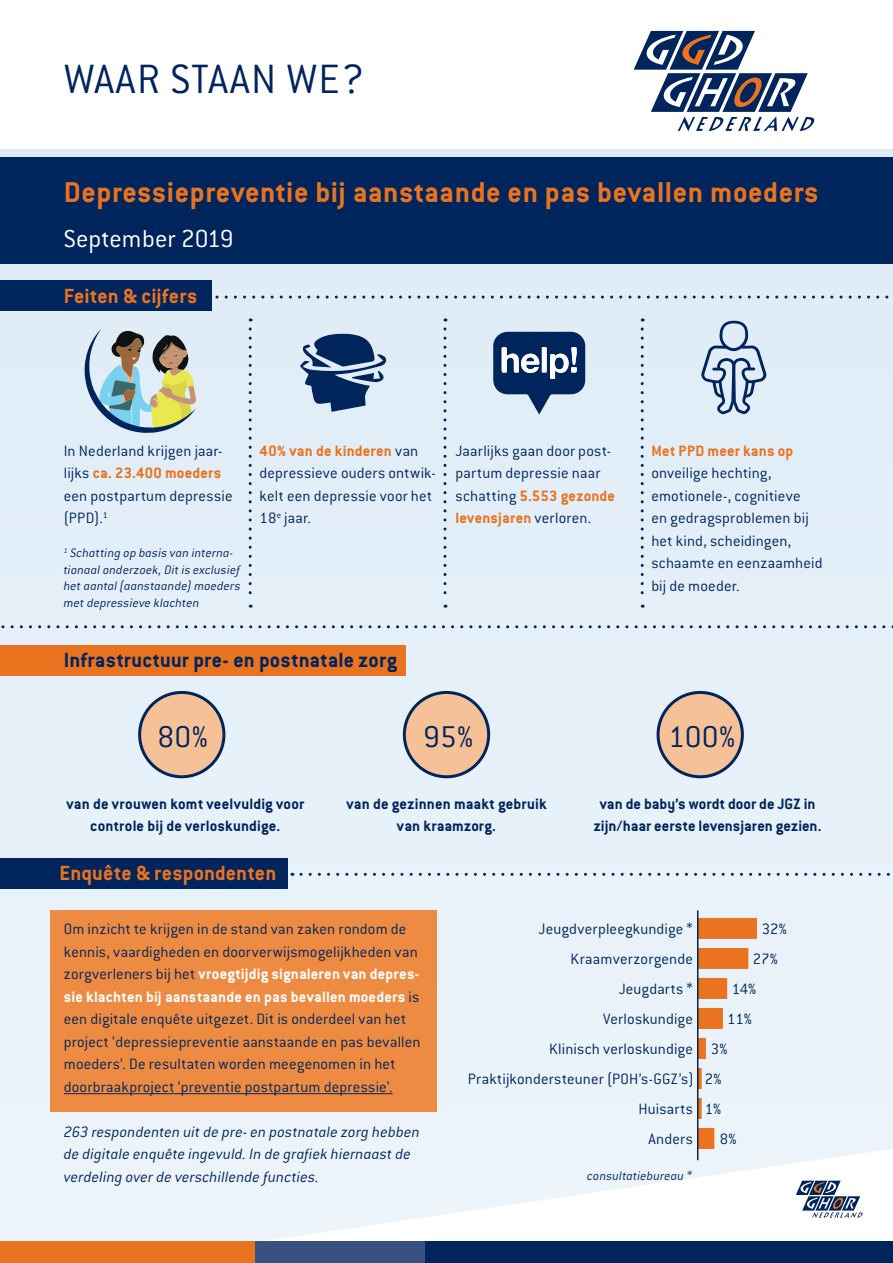
<style>
.page{position:relative;width:893px;height:1263px;background:#fff}
.page>*{position:absolute;margin:0;border:0;box-sizing:border-box;transform-origin:0 0}
.t1{font:300 45px "Conduit ITC";letter-spacing:.03em;color:#00255d}
.Platte_tekst{font:300 33px "Conduit ITC";color:#00255d}
.t2{font:700 31.5px "Conduit ITC";letter-spacing:.02em;color:#e9731e}
.t3{font:300 27px "Conduit ITC";color:#fff}
.Alineastijl_1{font:700 22.5px "Conduit ITC";letter-spacing:.005em;color:#e9731e}
.Platte_tekst-2{font:700 22.5px "Conduit ITC";letter-spacing:.005em;color:#00255d}
.Platte_tekst-3{font:300 16.5px/22.5px "Conduit ITC";letter-spacing:.01em;color:#00255d}
.Platte_tekst-4{font:700 16.5px/22.5px "Conduit ITC";letter-spacing:.01em;color:#00255d;text-align:center}
.Platte_tekst-5{font:italic 300 16.5px/22.5px "Conduit ITC";letter-spacing:.01em;color:#00255d}
.Platte_tekst-6{font:italic 300 13.5px/16.5px "Conduit ITC";letter-spacing:.015em;color:#00255d}
.s1{font-weight:700;color:#e9731e}
.s2{font-weight:700;color:#fff}
</style>
<div class="page">
<div style="left:0;top:149px;width:893px;height:1093px;background:#e6f0f8"></div>
<svg style="left:796px;top:1181px;width:67px;height:37px"></svg>
<div style="left:0;top:646px;width:405px;height:30px;background:#e9731e"></div>
<div style="left:0;top:157px;width:893px;height:107px;background:#00255d"></div>
<svg style="left:634px;top:31px;width:180px;height:100px"></svg>
<div style="left:0;top:1242px;width:255px;height:21px;background:#e9731e"></div>
<div style="left:255px;top:1242px;width:170px;height:21px;background:#385181"></div>
<div style="left:425px;top:1242px;width:468px;height:21px;background:#00255d"></div>
<div style="left:0;top:281px;width:212px;height:30px;background:#00255d"></div>
<div style="left:0;top:858px;width:287px;height:30px;background:#00255d"></div>
<svg style="left:701px;top:321px;width:66px;height:93px;background:#adc0d4"></svg>
<svg style="left:249px;top:329px;width:3px;height:279px"></svg>
<svg style="left:443px;top:329px;width:3px;height:279px"></svg>
<svg style="left:641px;top:329px;width:3px;height:279px"></svg>
<svg style="left:217px;top:296px;width:676px;height:3px;background:#acbfd3"></svg>
<svg style="left:301px;top:873px;width:592px;height:3px;background:#afbfd2"></svg>
<svg style="left:0;top:625px;width:893px;height:3px;background:#adbed2"></svg>
<svg style="left:85px;top:329px;width:111px;height:104px;background:#a8b5aa"></svg>
<svg style="left:300px;top:334px;width:86px;height:78px;background:#637da0"></svg>
<svg style="left:493px;top:332px;width:92px;height:82px;background:#567096"></svg>
<div style="left:140px;top:692px;width:84px;height:85px;background:#f7c197;border-radius:50%"></div>
<div style="left:138px;top:691px;width:87px;height:87px;border:3px solid #00255d;border-radius:50%"></div>
<div style="left:404px;top:692px;width:85px;height:85px;background:#f7c197;border-radius:50%"></div>
<div style="left:403px;top:691px;width:87px;height:87px;border:3px solid #00255d;border-radius:50%"></div>
<div style="left:658px;top:692px;width:84px;height:85px;background:#f7c197;border-radius:50%"></div>
<div style="left:657px;top:691px;width:87px;height:87px;border:3px solid #00255d;border-radius:50%"></div>
<div style="left:50px;top:910px;width:387px;height:202px;background:#ed8b43"></div>
<hr style="left:64px;top:1093px;width:329px;height:1px;background:#00255d">
<div style="left:697px;top:918px;width:60px;height:21px;background:#e9731e"></div>
<div style="left:697px;top:948px;width:51px;height:21px;background:#e9731e"></div>
<div style="left:697px;top:978px;width:30px;height:21px;background:#e9731e"></div>
<div style="left:697px;top:1008px;width:26px;height:21px;background:#e9731e"></div>
<div style="left:697px;top:1038px;width:9px;height:21px;background:#e9731e"></div>
<svg style="left:698px;top:1068px;width:4px;height:21px"></svg>
<svg style="left:698px;top:1098px;width:4px;height:21px"></svg>
<div style="left:697px;top:1128px;width:17px;height:21px;background:#e9731e"></div>
<hr style="left:697px;top:910px;width:1px;height:250px;background:#00255d">
<p class="t1" style="left:64px;top:54px;width:302px">WAAR STAAN WE?</p>
<p class="t2" style="left:64px;top:173px;width:756px">Depressiepreventie bij aanstaande en pas bevallen moeders</p>
<p class="t3" style="left:64px;top:224px;width:171px">September 2019</p>
<p class="Alineastijl_1" style="left:64px;top:283px;width:135px">Feiten &amp; cijfers</p>
<p class="Platte_tekst-3" style="left:64px;top:439px;width:170px">In Nederland krijgen jaar&shy;lijks <span class="s1">ca. 23.400 moeders </span>een postpartum depressie (PPD).<sup>1</sup></p>
<p class="Platte_tekst-3" style="left:260px;top:439px;width:178px"><span class="s1">40% van de kinderen</span> van depressieve ouders ontwik&shy;kelt een depressie voor het<br>18<sup>e</sup> jaar.</p>
<p class="Platte_tekst-3" style="left:455px;top:439px;width:161px">Jaarlijks gaan door post&shy;partum depressie naar schatting <span class="s1">5.553 gezonde levensjaren</span> verloren.</p>
<p class="Platte_tekst-3" style="left:651px;top:439px;width:173px"><span class="s1">Met PPD meer kans op </span>onveilige hechting, emotionele-, cognitieve<br>en gedragsproblemen bij het kind, scheidingen, schaamte en eenzaamheid bij de moeder.</p>
<p class="Platte_tekst-6" style="left:64px;top:545px;width:178px"><sup>1</sup> Schatting op basis van interna&shy;tionaal onderzoek, Dit is exclusief het aantal (aanstaande) moeders met depressieve klachten</p>
<p class="Platte_tekst-2" style="left:64px;top:647px;width:335px">Infrastructuur pre- en postnatale zorg</p>
<p class="Platte_tekst" style="left:157px;top:719px;width:52px">80%</p>
<p class="Platte_tekst" style="left:423px;top:719px;width:51px">95%</p>
<p class="Platte_tekst" style="left:668px;top:719px;width:69px">100%</p>
<p class="Platte_tekst-4" style="left:66px;top:792px;width:239px">van de vrouwen komt veelvuldig voor controle bij de verloskundige.</p>
<p class="Platte_tekst-4" style="left:346px;top:792px;width:202px">van de gezinnen maakt gebruik van kraamzorg.</p>
<p class="Platte_tekst-4" style="left:594px;top:792px;width:229px">van de baby’s wordt door de JGZ in zijn/haar eerste levensjaren gezien.</p>
<p class="Alineastijl_1" style="left:60px;top:860px;width:218px">Enquête &amp; respondenten</p>
<p class="Platte_tekst-3" style="left:64px;top:918px;width:358px">Om inzicht te krijgen in de stand van zaken rondom de kennis, vaardigheden en doorverwijsmogelijkheden van zorgverleners bij het <span class="s2">vroegtijdig signaleren van depres&shy;sie klachten bij aanstaande en pas bevallen moeders</span> is een digitale enquête uitgezet. Dit is onderdeel van het project ‘depressiepreventie aanstaande en pas bevallen moeders’. De resultaten worden meegenomen in het doorbraakproject ‘preventie postpartum depressie’.</p>
<p class="Platte_tekst-5" style="left:64px;top:1120px;width:357px">263 respondenten uit de pre- en postnatale zorg hebben de digitale enquête ingevuld. In de grafiek hiernaast de verdeling over de verschillende functies.</p>
<p class="Platte_tekst-3" style="left:539px;top:917px;width:156px">Jeugdverpleegkundige *</p>
<p class="Platte_tekst-3" style="left:762px;top:917px;width:27px">32%</p>
<p class="Platte_tekst-3" style="left:570px;top:947px;width:124px">Kraamverzorgende</p>
<p class="Platte_tekst-3" style="left:753px;top:947px;width:27px">27%</p>
<p class="Platte_tekst-3" style="left:619px;top:977px;width:76px">Jeugdarts *</p>
<p class="Platte_tekst-3" style="left:732px;top:977px;width:26px">14%</p>
<p class="Platte_tekst-3" style="left:603px;top:1007px;width:91px">Verloskundige</p>
<p class="Platte_tekst-3" style="left:727px;top:1007px;width:26px">11%</p>
<p class="Platte_tekst-3" style="left:549px;top:1037px;width:180px">Klinisch verloskundige 3%</p>
<p class="Platte_tekst-3" style="left:468px;top:1067px;width:255px">Praktijkondersteuner (POH’s-GGZ’s) 2%</p>
<p class="Platte_tekst-3" style="left:638px;top:1097px;width:84px">Huisarts 1%</p>
<p class="Platte_tekst-3" style="left:648px;top:1127px;width:46px">Anders</p>
<p class="Platte_tekst-3" style="left:720px;top:1127px;width:18px">8%</p>
<p class="Platte_tekst-6" style="left:587px;top:1168px;width:106px">consultatiebureau *</p>
</div>
